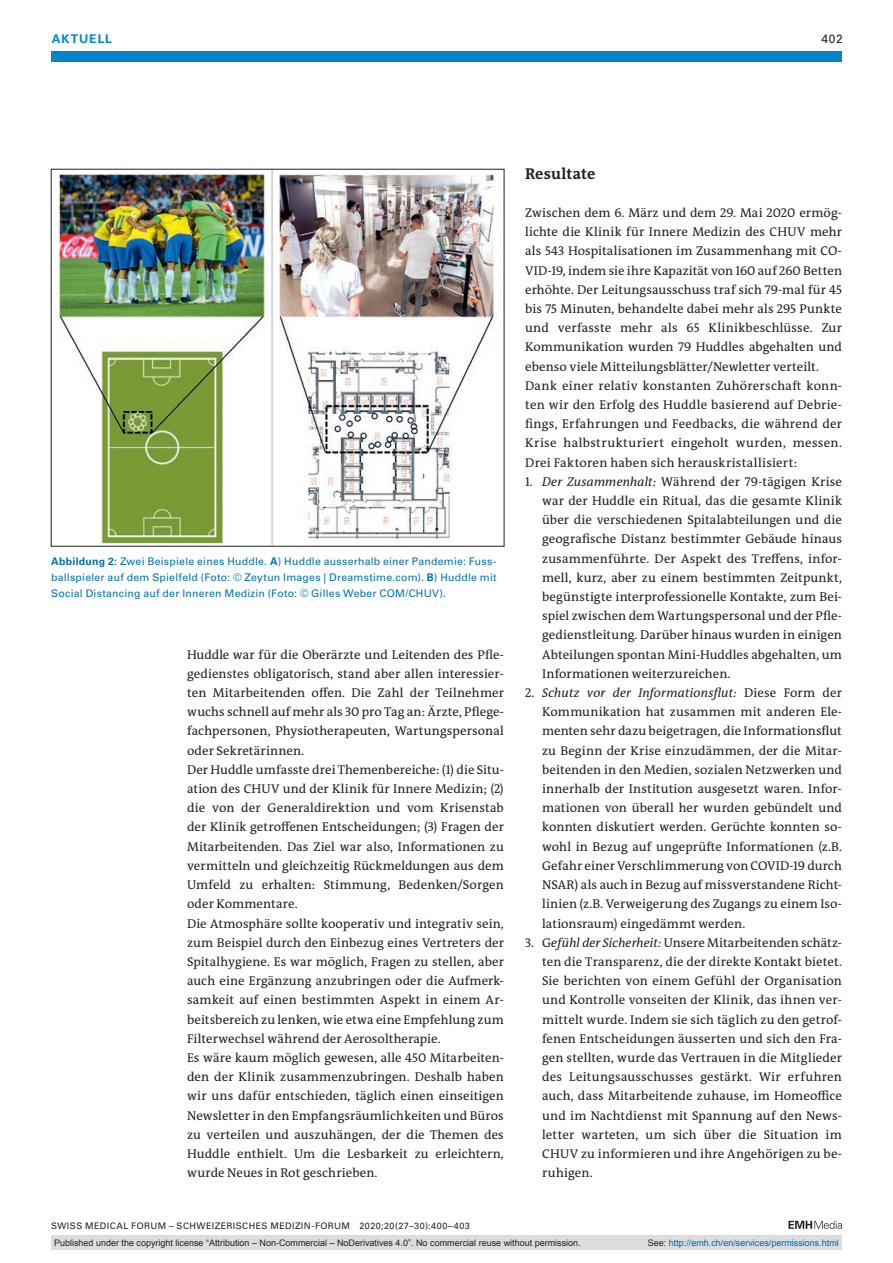
<style>
.page{position:relative;width:893px;height:1263px;background:#fff}
.page>*{position:absolute;margin:0;border:0;box-sizing:border-box;transform-origin:0 0}
.section-h1{font:700 15.75px "The Antiqua B W7";letter-spacing:.005em;color:#231f20}
.section-pn{font:12.75px/19.2px "The Antiqua B W5 Plain";letter-spacing:.01em;color:#231f20;text-align:justify}
.section-ph{font:12.75px/19.2px "The Antiqua B W5 Plain";letter-spacing:.005em;color:#231f20;text-align:justify}
.t1{font:700 12px "Univers LT Std";color:#0084ca}
.t2{font:12px "Univers LT Std";color:#231f20}
.fig-caption{font:10.5px/15.8px "Univers LT Std";letter-spacing:.02em;color:#0072b2;text-align:justify}
.t3{font:9px "Arial";color:#231f20}
.t4{font:9px "Univers LT Std";letter-spacing:.05em;color:#231f20}
.t5{font:9px "Arial";color:#0066b3}
.s1{font-weight:700}
.s2{font-style:italic}
.s3{color:#231f20}
</style>
<div class="page">
<div style="left:51px;top:51px;width:791px;height:11px;background:#0084ca"></div>
<svg style="left:788px;top:1221px;width:54px;height:8px"></svg>
<img style="left:55px;top:171px;width:440px;height:373px">
<div style="left:51px;top:1235px;width:791px;height:15px;background:#dcdddf"></div>
<p class="t1" style="left:52px;top:31px;width:19px">Aktuell</p>
<p class="t2" style="left:821px;top:31px;width:23px">402</p>
<p class="fig-caption" style="left:51px;top:554px;width:447px"><span class="s1">Abbildung 2:</span> Zwei Beispiele eines Huddle. <span class="s1">A</span>) Huddle ausserhalb einer Pandemie: Fuss&shy;ballspieler auf dem Spielfeld (Foto: © Zeytun Images | Dreamstime.com). <span class="s1">B</span>) Huddle mit Social Distancing auf der Inneren Medizin (Foto: © Gilles Weber COM/CHUV).</p>
<p class="section-pn" style="left:187px;top:645px;width:318px">Huddle war für die Oberärzte und Leitenden des Pfle&shy;gedienstes obligatorisch, stand aber allen interessier&shy;ten Mitarbeitenden offen. Die Zahl der Teilnehmer wuchs schnell auf mehr als 30 pro Tag an: Ärzte, Pflege&shy;fachpersonen, Physiotherapeuten, Wartungspersonal oder Sekretärinnen.</p>
<p class="section-pn" style="left:187px;top:760px;width:318px">Der Huddle umfasste drei Themenbereiche: (1) die Situ&shy;ation des CHUV und der Klinik für Innere Medizin; (2) die von der Generaldirektion und vom Krisenstab der Klinik getroffenen Entscheidungen; (3) Fragen der Mitarbeitenden. Das Ziel war also, Informationen zu vermitteln und gleichzeitig Rückmeldungen aus dem Umfeld zu erhalten: Stimmung, Bedenken/Sorgen oder Kommentare.</p>
<p class="section-pn" style="left:187px;top:914px;width:318px">Die Atmosphäre sollte kooperativ und integrativ sein, zum Beispiel durch den Einbezug eines Vertreters der Spitalhygiene. Es war möglich, Fragen zu stellen, aber auch eine Ergänzung anzubringen oder die Aufmerk&shy;samkeit auf einen bestimmten Aspekt in einem Ar&shy;beitsbereich zu lenken, wie etwa eine Empfehlung zum Filterwechsel während der Aerosoltherapie.</p>
<p class="section-pn" style="left:187px;top:1048px;width:318px">Es wäre kaum möglich gewesen, alle 450 Mitarbeiten&shy;den der Klinik zusammenzubringen. Deshalb haben wir uns dafür entschieden, täglich einen einseitigen Newsletter in den Empfangsräumlichkeiten und Büros zu verteilen und auszuhängen, der die Themen des Huddle enthielt. Um die Lesbarkeit zu erleichtern, wurde Neues in Rot geschrieben.</p>
<p class="t4" style="left:51px;top:1220px;width:420px">SWISS MEDICAL FORUM – SCHWEIZERISCHES MEDIZIN-FORUM 2020;20(27–30):400–403</p>
<p class="section-h1" style="left:525px;top:163px;width:72px">Resultate</p>
<p class="section-pn" style="left:525px;top:203px;width:318px">Zwischen dem 6. März und dem 29. Mai 2020 ermög&shy;lichte die Klinik für Innere Medizin des CHUV mehr als 543 Hospitalisationen im Zusammenhang mit CO-VID-19, indem sie ihre Kapazität von 160 auf 260 Betten erhöhte. Der Leitungsausschuss traf sich 79-mal für 45 bis 75 Minuten, behandelte dabei mehr als 295 Punkte und verfasste mehr als 65 Klinikbeschlüsse. Zur Kommunikation wurden 79 Huddles abgehalten und ebenso viele Mitteilungsblätter/Newletter verteilt.</p>
<p class="section-pn" style="left:525px;top:376px;width:318px">Dank einer relativ konstanten Zuhörerschaft konn&shy;ten wir den Erfolg des Huddle basierend auf Debrie&shy;fings, Erfahrungen und Feedbacks, die während der Krise halbstrukturiert eingeholt wurden, messen.<br>Drei Faktoren haben sich herauskristallisiert:</p>
<p class="section-ph" style="left:542px;top:472px;width:301px;text-indent:-17px">1. <span class="s2">Der Zusammenhalt:</span> Während der 79-tägigen Krise war der Huddle ein Ritual, das die gesamte Klinik über die verschiedenen Spitalabteilungen und die geografische Distanz bestimmter Gebäude hinaus zusammenführte. Der Aspekt des Treffens, infor&shy;mell, kurz, aber zu einem bestimmten Zeitpunkt, begünstigte interprofessionelle Kontakte, zum Bei&shy;spiel zwischen dem Wartungspersonal und der Pfle&shy;gedienstleitung. Darüber hinaus wurden in einigen Abteilungen spontan Mini-Huddles abgehalten, um Informationen weiterzureichen.</p>
<p class="section-ph" style="left:542px;top:683px;width:301px;text-indent:-17px">2. <span class="s2">Schutz vor der Informationsflut:</span> Diese Form der Kommunikation hat zusammen mit anderen Ele&shy;menten sehr dazu beigetragen, die Informationsflut zu Beginn der Krise einzudämmen, der die Mitar&shy;beitenden in den Medien, sozialen Netzwerken und innerhalb der Institution ausgesetzt waren. Infor&shy;mationen von überall her wurden gebündelt und konnten diskutiert werden. Gerüchte konnten so&shy;wohl in Bezug auf ungeprüfte Informationen (z.B.<br>Gefahr einer Verschlimmerung von COVID-19 durch NSAR) als auch in Bezug auf missverstandene Richt&shy;linien (z.B. Verweigerung des Zugangs zu einem Iso&shy;lationsraum) eingedämmt werden.</p>
<p class="section-ph" style="left:542px;top:933px;width:301px;text-indent:-17px">3. G<span class="s2">efühl der Sicherheit:</span> Unsere Mitarbeitenden schätz&shy;ten die Transparenz, die der direkte Kontakt bietet.<br>Sie berichten von einem Gefühl der Organisation und Kontrolle vonseiten der Klinik, das ihnen ver&shy;mittelt wurde. Indem sie sich täglich zu den getrof&shy;fenen Entscheidungen äusserten und sich den Fra&shy;gen stellten, wurde das Vertrauen in die Mitglieder des Leitungsausschusses gestärkt. Wir erfuhren auch, dass Mitarbeitende zuhause, im Homeoffice und im Nachtdienst mit Spannung auf den News&shy;letter warteten, um sich über die Situation im CHUV zu informieren und ihre Angehörigen zu be&shy;ruhigen.</p>
<p class="t3" style="left:54px;top:1237px;width:528px">Published under the copyright license “Attribution – Non-Commercial – NoDerivatives 4.0”. No commercial reuse without permission.</p>
<p class="t5" style="left:648px;top:1237px;width:193px"><span class="s3">See:</span> http://emh.ch/en/services/permissions.html</p>
</div>
